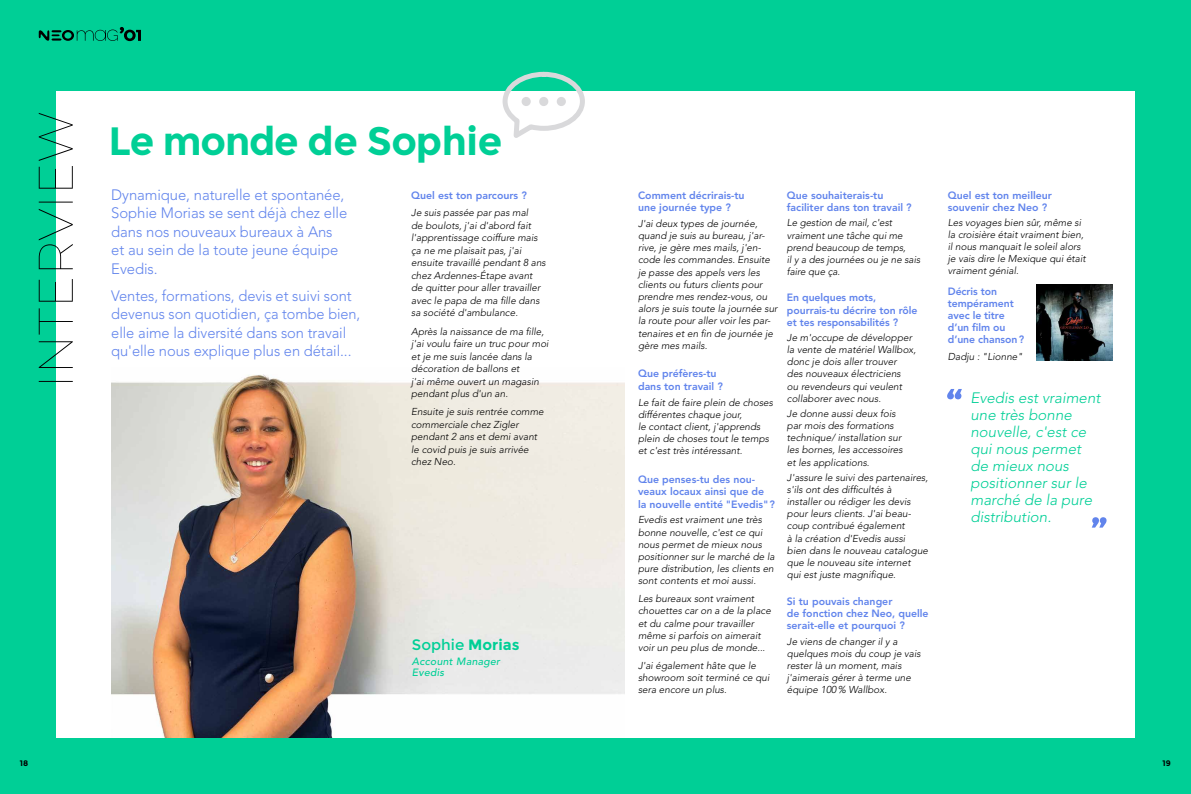
<style>
.page{position:relative;width:1191px;height:794px;background:#00cf96}
.page>*{position:absolute;margin:0;border:0;box-sizing:border-box;transform-origin:0 0}
.t1{font:700 39.5px "Montserrat";letter-spacing:-.03em;color:#00cf96}
.t2{font:300 15px/18.5px "Avenir LT Std";letter-spacing:-.005em;color:#6184ec}
.t3{font:italic 300 15px/17px "Avenir LT Std";color:#00cf96}
.t4{font:15px "Montserrat";color:#00cf96}
.t5{font:800 10.5px/12.1px "Avenir LT Std";color:#6184ec}
.t6{font:italic 500 10.5px/11.5px "Avenir LT Std";letter-spacing:.025em;color:#00cf96}
.t7{font:italic 300 10px/12.2px "Avenir LT Std";color:#000}
.t8{font:700 8px "Montserrat";color:#000}
.s1{font-weight:700}
</style>
<div class="page">
<div style="left:56px;top:91px;width:1078px;height:646px;background:#fff"></div>
<svg style="left:39px;top:27px;width:102px;height:14px"></svg>
<svg style="left:39px;top:113px;width:34px;height:269px"></svg>
<svg style="left:502px;top:71px;width:83px;height:67px"></svg>
<svg style="left:947px;top:389px;width:15px;height:10px"></svg>
<svg style="left:1092px;top:517px;width:14px;height:10px"></svg>
<img style="left:1036px;top:284px;width:76px;height:77px">
<img style="left:111px;top:374px;width:514px;height:363px">
<h1 class="t1" style="left:108px;top:118px;width:395px">Le monde de Sophie</h1>
<h2 class="t2" style="left:111px;top:185px;width:237px">Dynamique, naturelle et spontanée,<br>Sophie Morias se sent déjà chez elle dans nos nouveaux bureaux à Ans et au sein de la toute jeune équipe<br>Evedis.</h2>
<h2 class="t2" style="left:111px;top:286px;width:250px">Ventes, formations, devis et suivi sont devenus son quotidien, ça tombe bien, elle aime la diversité dans son travail qu'elle nous explique plus en détail...</h2>
<p class="t5" style="left:411px;top:189px;width:117px">Quel est ton parcours ?</p>
<p class="t7" style="left:411px;top:207px;width:136px;line-height:12.5px">Je suis passée par pas mal<br>de boulots, j'ai d'abord fait l'apprentissage coiffure mais ça ne me plaisait pas, j'ai ensuite travaillé pendant 8 ans chez Ardennes-étape avant de quitter pour aller travailler avec le papa de ma fille dans sa société d'ambulance.</p>
<p class="t7" style="left:411px;top:325px;width:139px;line-height:12.5px">Après la naissance de ma fille, j'ai voulu faire un truc pour moi et je me suis lancée dans la décoration de ballons et<br>j'ai même ouvert un magasin pendant plus d'un an.</p>
<p class="t7" style="left:411px;top:406px;width:134px;line-height:12.5px">Ensuite je suis rentrée comme commerciale chez Zigler pendant 2 ans et demi avant le covid puis je suis arrivée chez Neo.</p>
<h2 class="t4" style="left:412px;top:636px;width:109px">Sophie <span class="s1">Morias</span></h2>
<p class="t6" style="left:412px;top:655px;width:90px">Account Manager<br>Evedis</p>
<p class="t5" style="left:638px;top:189px;width:108px">Comment décrirais-tu une journée type ?</p>
<p class="t7" style="left:638px;top:217px;width:141px">J'ai deux types de journée, quand je suis au bureau, j'ar&shy;rive, je gère mes mails, j'en&shy;code les commandes. Ensuite je passe des appels vers les clients ou futurs clients pour prendre mes rendez-vous, ou alors je suis toute la journée sur la route pour aller voir les par&shy;tenaires et en fin de journée je gère mes mails.</p>
<p class="t5" style="left:638px;top:368px;width:86px">Que préfères-tu dans ton travail ?</p>
<p class="t7" style="left:638px;top:396px;width:137px">Le fait de faire plein de choses différentes chaque jour,<br>le contact client, j'apprends plein de choses tout le temps et c'est très intéressant.</p>
<p class="t5" style="left:638px;top:473px;width:138px">Que penses-tu des nou&shy;veaux locaux ainsi que de la nouvelle entité "Evedis"?</p>
<p class="t7" style="left:638px;top:514px;width:138px">Evedis est vraiment une très bonne nouvelle, c'est ce qui nous permet de mieux nous positionner sur le marché de la pure distribution, les clients en sont contents et moi aussi.</p>
<p class="t7" style="left:638px;top:593px;width:134px">Les bureaux sont vraiment chouettes car on a de la place et du calme pour travailler même si parfois on aimerait voir un peu plus de monde...</p>
<p class="t7" style="left:638px;top:659px;width:133px">J'ai également hâte que le showroom soit terminé ce qui sera encore un plus.</p>
<p class="t5" style="left:787px;top:189px;width:126px">Que souhaiterais-tu faciliter dans ton travail ?</p>
<p class="t7" style="left:787px;top:217px;width:135px">Le gestion de mail, c'est vraiment une tâche qui me prend beaucoup de temps,<br>il y a des journées ou je ne sais faire que ça.</p>
<p class="t5" style="left:787px;top:292px;width:132px">En quelques mots, pourrais-tu décrire ton rôle et tes responsabilités ?</p>
<p class="t7" style="left:787px;top:332px;width:131px">Je m'occupe de développer la vente de matériel Wallbox, donc je dois aller trouver<br>des nouveaux électriciens<br>ou revendeurs qui veulent collaborer avec nous.</p>
<p class="t7" style="left:787px;top:408px;width:117px">Je donne aussi deux fois par mois des formations technique/ installation sur les bornes, les accessoires et les applications.</p>
<p class="t7" style="left:787px;top:472px;width:143px">J'assure le suivi des partenaires, s'ils ont des difficultés à installer ou rédiger les devis pour leurs clients. J'ai beau&shy;coup contribué également<br>à la création d'Evedis aussi<br>bien dans le nouveau catalogue que le nouveau site internet<br>qui est juste magnifique.</p>
<p class="t5" style="left:787px;top:595px;width:143px">Si tu pouvais changer<br>de fonction chez Neo, quelle serait-elle et pourquoi ?</p>
<p class="t7" style="left:787px;top:636px;width:135px">Je viens de changer il y a quelques mois du coup je vais rester là un moment, mais j'aimerais gérer à terme une équipe 100% Wallbox.</p>
<p class="t5" style="left:947px;top:189px;width:106px">Quel est ton meilleur souvenir chez Neo ?</p>
<p class="t7" style="left:947px;top:217px;width:139px">Les voyages bien sûr, même si la croisière était vraiment bien, il nous manquait le soleil alors je vais dire le Mexique qui était vraiment génial.</p>
<p class="t5" style="left:947px;top:285px;width:78px">Décris ton tempérament avec le titre d’un film ou d’une chanson?</p>
<p class="t7" style="left:947px;top:351px;width:76px">Dadju : "Lionne"</p>
<h2 class="t3" style="left:970px;top:390px;width:131px">Evedis est vraiment une très bonne nouvelle, c'est ce qui nous permet de mieux nous positionner sur le marché de la pure distribution.</h2>
<p class="t8" style="left:20px;top:758px;width:10px">18</p>
<p class="t8" style="left:1162px;top:758px;width:10px">19</p>
</div>
